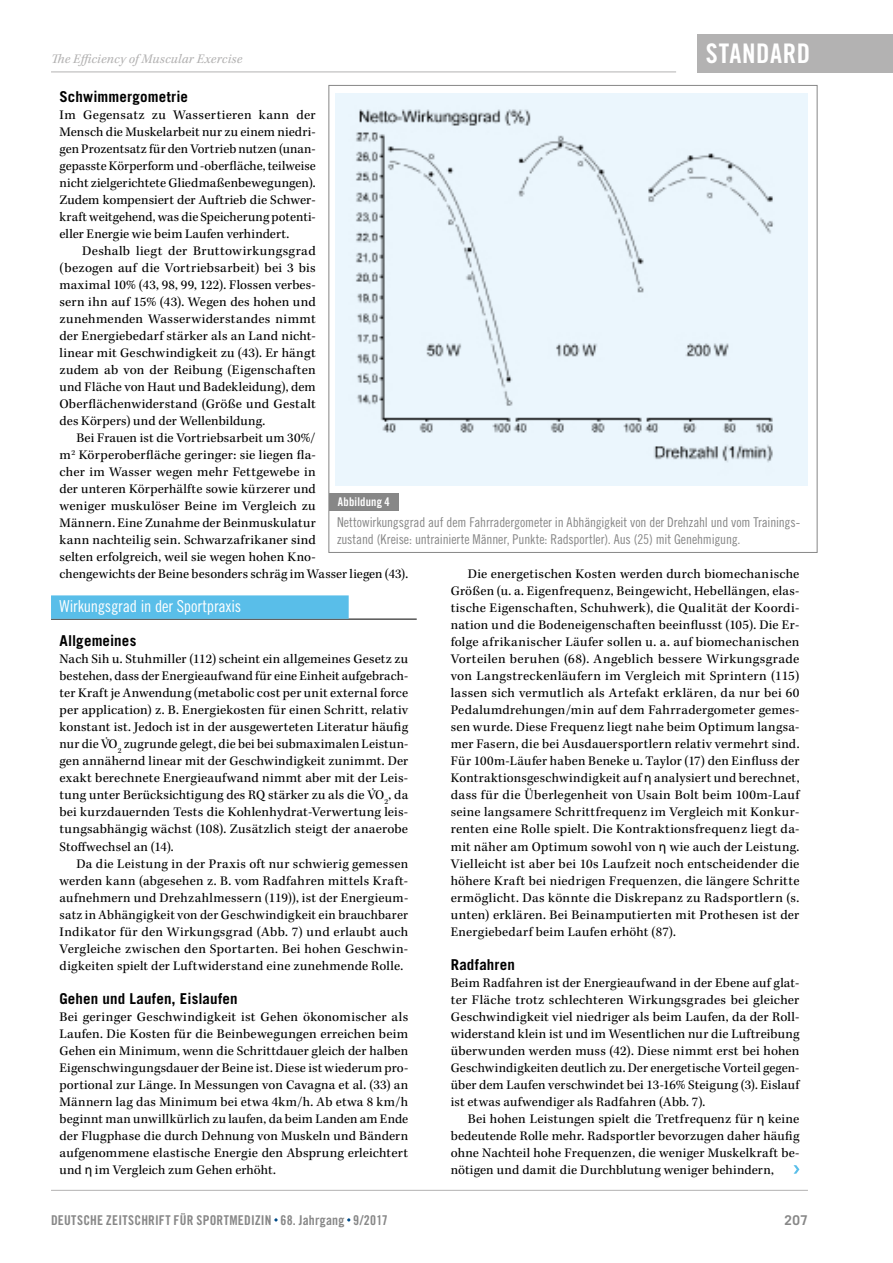
<style>
.page{position:relative;width:893px;height:1263px;background:#fff}
.page>*{position:absolute;margin:0;border:0;box-sizing:border-box;transform-origin:0 0}
.t1{font:27px "Trade Gothic LT Std Bd Cn 20";letter-spacing:.04em;color:#fff}
.t2{font:16.5px "Trade Gothic LT Std Cn 18";letter-spacing:-.01em;color:#fff}
.t3{font:700 15px "Trade Gothic LT Std";letter-spacing:.01em;color:#000}
.t4{font:13.5px/17px "Kepler Std";letter-spacing:.01em;color:#000;text-align:justify}
.t5{font:13.5px/17px "Trade Gothic LT Std Cn 18";letter-spacing:-.005em;color:#878787}
.t6{font:13.5px "Trade Gothic LT Std Bd Cn 20";letter-spacing:.015em;color:#878787}
.t7{font:italic 13.5px "Kepler Std";letter-spacing:.015em;color:#b3b2b2}
.t8{font:700 13.5px "Trade Gothic LT Std";color:#878787}
.t9{font:12px "Trade Gothic LT Std Bd Cn 20";letter-spacing:.015em;color:#fff}
.s1{font-family:"Myriad Pro"}
</style>
<div class="page">
<div style="left:697px;top:34px;width:196px;height:38px;background:#b3b2b2"></div>
<hr style="left:51px;top:72px;width:625px;height:1px;background:#b3b2b2">
<hr style="left:51px;top:1190px;width:757px;height:1px;background:#b3b2b2">
<svg style="left:793px;top:1165px;width:6px;height:9px"></svg>
<hr style="left:51px;top:619px;width:366px;height:1px;background:#000">
<div style="left:51px;top:595px;width:298px;height:24px;background:#59bee9"></div>
<div style="left:329px;top:493px;width:69px;height:17px;background:#878787"></div>
<img style="left:335px;top:94px;width:473px;height:392px">
<h1 class="t1" style="left:706px;top:37px;width:91px">Standard</h1>
<p class="t7" style="left:51px;top:51px;width:193px">The Efficiency of Muscular Exercise</p>
<p class="t3" style="left:60px;top:87px;width:130px">Schwimmergometrie</p>
<p class="t4" style="left:60px;top:107px;width:258px">Im Gegensatz zu Wassertieren kann der Mensch die Muskelarbeit nur zu einem niedri&shy;gen Prozentsatz für den Vortrieb nutzen (unan&shy;gepasste Körperform und -oberfläche, teilweise nicht zielgerichtete Gliedmaßenbewegungen).<br>Zudem kompensiert der Auftrieb die Schwer&shy;kraft weitgehend, was die Speicherung potenti&shy;eller Energie wie beim Laufen verhindert.</p>
<p class="t4" style="left:60px;top:243px;width:258px;text-indent:23px">Deshalb liegt der Bruttowirkungsgrad (bezogen auf die Vortriebsarbeit) bei 3 bis maximal 10% (43, 98, 99, 122). Flossen verbes&shy;sern ihn auf 15% (43). Wegen des hohen und zunehmenden Wasserwiderstandes nimmt der Energiebedarf stärker als an Land nicht&shy;linear mit Geschwindigkeit zu (43). Er hängt zudem ab von der Reibung (Eigenschaften und Fläche von Haut und Badekleidung), dem Oberflächenwiderstand (Größe und Gestalt des Körpers) und der Wellenbildung.</p>
<p class="t4" style="left:60px;top:430px;width:350px;text-align:left;text-indent:17px">Bei Frauen ist die Vortriebsarbeit um 30%/<br>m<sup>2</sup> Körperoberfläche geringer: sie liegen fla-<br>cher im Wasser wegen mehr Fettgewebe in<br>der unteren Körperhälfte sowie kürzerer und<br>weniger muskulöser Beine im Vergleich zu<br>Männern. Eine Zunahme der Beinmuskulatur<br>kann nachteilig sein. Schwarzafrikaner sind<br>selten erfolgreich, weil sie wegen hohen Kno-<br>chengewichts der Beine besonders schräg im Wasser liegen (43).</p>
<p class="t2" style="left:60px;top:597px;width:183px">Wirkungsgrad in der Sportpraxis</p>
<p class="t3" style="left:60px;top:632px;width:78px">Allgemeines</p>
<p class="t4" style="left:60px;top:651px;width:350px">Nach Sih u. Stuhmiller (112) scheint ein allgemeines Gesetz zu bestehen, dass der Energieaufwand für eine Einheit aufgebrach&shy;ter Kraft je Anwendung (metabolic cost per unit external force per application) z. B. Energiekosten für einen Schritt, relativ konstant ist. Jedoch ist in der ausgewerteten Literatur häufig nur die V˙O<sub>2</sub> zugrunde gelegt, die bei bei submaximalen Leistun&shy;gen annähernd linear mit der Geschwindigkeit zunimmt. Der exakt berechnete Energieaufwand nimmt aber mit der Leis&shy;tung unter Berücksichtigung des RQ stärker zu als die V˙O<sub>2</sub>, da bei kurzdauernden Tests die Kohlenhydrat-Verwertung leis&shy;tungsabhängig wächst (108). Zusätzlich steigt der anaerobe Stoffwechsel an (14).</p>
<p class="t4" style="left:60px;top:855px;width:350px;text-indent:17px">Da die Leistung in der Praxis oft nur schwierig gemessen werden kann (abgesehen z. B. vom Radfahren mittels Kraft&shy;aufnehmern und Drehzahlmessern (119)), ist der Energieum&shy;satz in Abhängigkeit von der Geschwindigkeit ein brauchbarer Indikator für den Wirkungsgrad (Abb. 7) und erlaubt auch Vergleiche zwischen den Sportarten. Bei hohen Geschwin&shy;digkeiten spielt der Luftwiderstand eine zunehmende Rolle.</p>
<p class="t3" style="left:60px;top:989px;width:180px">Gehen und Laufen, Eislaufen</p>
<p class="t4" style="left:60px;top:1008px;width:350px">Bei geringer Geschwindigkeit ist Gehen ökonomischer als Laufen. Die Kosten für die Beinbewegungen erreichen beim Gehen ein Minimum, wenn die Schrittdauer gleich der halben Eigenschwingungsdauer der Beine ist. Diese ist wiederum pro&shy;portional zur Länge. In Messungen von Cavagna et al. (33) an Männern lag das Minimum bei etwa 4km/h. Ab etwa 8 km/h beginnt man unwillkürlich zu laufen, da beim Landen am Ende der Flugphase die durch Dehnung von Muskeln und Bändern aufgenommene elastische Energie den Absprung erleichtert und <span class="s1">η</span> im Vergleich zum Gehen erhöht.</p>
<p class="t9" style="left:338px;top:494px;width:54px">Abbildung 4</p>
<p class="t5" style="left:337px;top:514px;width:465px">Nettowirkungsgrad auf dem Fahrradergometer in Abhängigkeit von der Drehzahl und vom Trainings&shy;zustand (Kreise: untrainierte Männer, Punkte: Radsportler). Aus (25) mit Genehmigung.</p>
<p class="t4" style="left:451px;top:566px;width:350px;text-indent:17px">Die energetischen Kosten werden durch biomechanische Größen (u. a. Eigenfrequenz, Beingewicht, Hebellängen, elas&shy;tische Eigenschaften, Schuhwerk), die Qualität der Koordi&shy;nation und die Bodeneigenschaften beeinflusst (105). Die Er&shy;folge afrikanischer Läufer sollen u. a. auf biomechanischen Vorteilen beruhen (68). Angeblich bessere Wirkungsgrade von Langstreckenläufern im Vergleich mit Sprintern (115) lassen sich vermutlich als Artefakt erklären, da nur bei 60<br>Pedalumdrehungen/min auf dem Fahrradergometer gemes&shy;sen wurde. Diese Frequenz liegt nahe beim Optimum langsa&shy;mer Fasern, die bei Ausdauersportlern relativ vermehrt sind.<br>Für 100m-Läufer haben Beneke u. Taylor (17) den Einfluss der Kontraktionsgeschwindigkeit auf <span class="s1">η</span> analysiert und berechnet, dass für die Überlegenheit von Usain Bolt beim 100m-Lauf seine langsamere Schrittfrequenz im Vergleich mit Konkur&shy;renten eine Rolle spielt. Die Kontraktionsfrequenz liegt da&shy;mit näher am Optimum sowohl von <span class="s1">η</span> wie auch der Leistung.<br>Vielleicht ist aber bei 10s Laufzeit noch entscheidender die höhere Kraft bei niedrigen Frequenzen, die längere Schritte ermöglicht. Das könnte die Diskrepanz zu Radsportlern (s. unten) erklären. Bei Beinamputierten mit Prothesen ist der Energiebedarf beim Laufen erhöht (87).</p>
<p class="t3" style="left:451px;top:955px;width:66px">Radfahren</p>
<p class="t4" style="left:451px;top:974px;width:350px">Beim Radfahren ist der Energieaufwand in der Ebene auf glat&shy;ter Fläche trotz schlechteren Wirkungsgrades bei gleicher Geschwindigkeit viel niedriger als beim Laufen, da der Roll&shy;widerstand klein ist und im Wesentlichen nur die Luftreibung überwunden werden muss (42). Diese nimmt erst bei hohen Geschwindigkeiten deutlich zu. Der energetische Vorteil gegen&shy;über dem Laufen verschwindet bei 13-16% Steigung (3). Eislauf ist etwas aufwendiger als Radfahren (Abb. 7).</p>
<p class="t4" style="left:451px;top:1110px;width:350px;text-indent:17px">Bei hohen Leistungen spielt die Tretfrequenz für <span class="s1">η</span> keine bedeutende Rolle mehr. Radsportler bevorzugen daher häufig ohne Nachteil hohe Frequenzen, die weniger Muskelkraft be&shy;nötigen und damit die Durchblutung weniger behindern,</p>
<p class="t6" style="left:51px;top:1212px;width:338px">DEUTSCHE ZEITSCHRIFT FÜR SPORTMEDIZIN 68. Jahrgang 9/2017</p>
<p class="t8" style="left:784px;top:1211px;width:25px">207</p>
</div>
